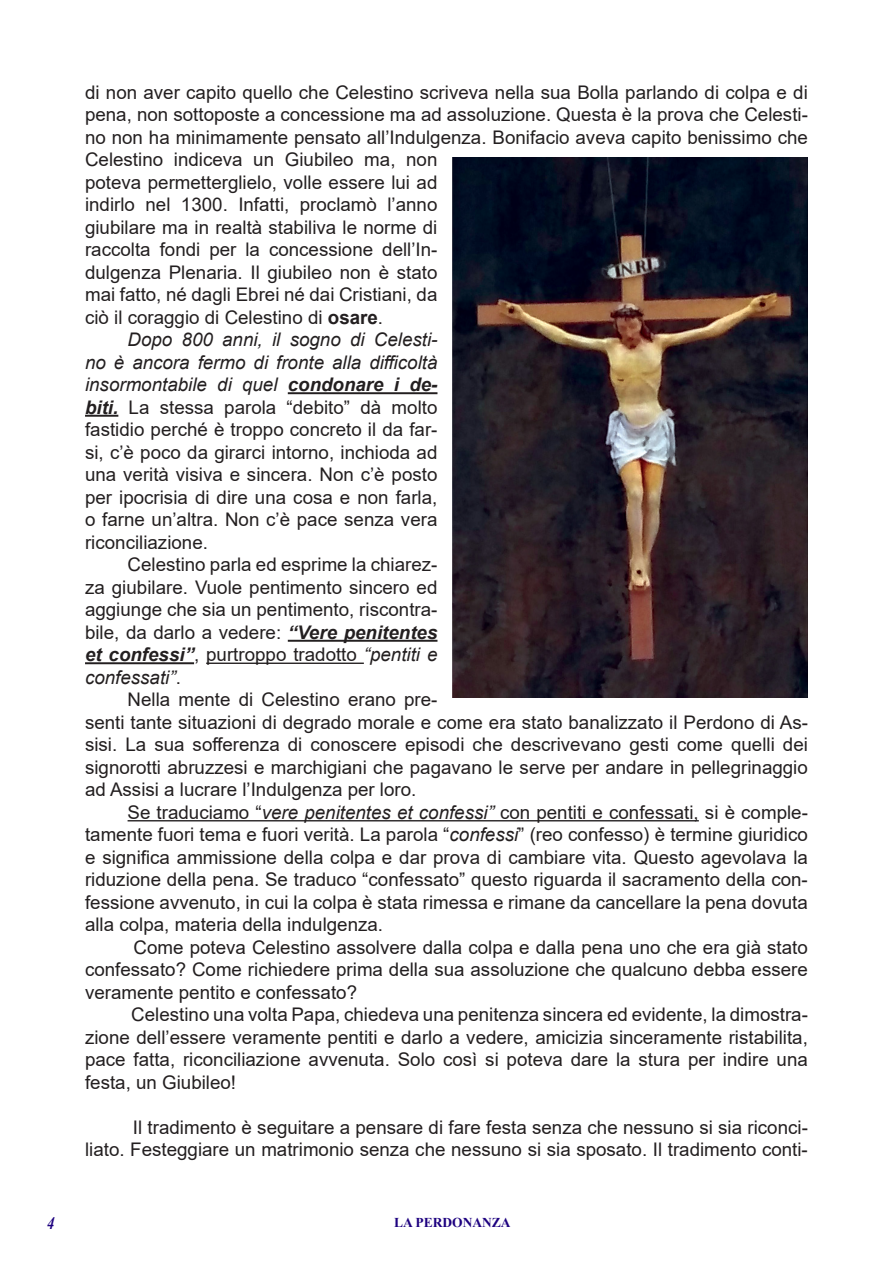
<style>
.page{position:relative;width:893px;height:1263px;background:#fff}
.page>*{position:absolute;margin:0;border:0;box-sizing:border-box;transform-origin:0 0}
.t1{font:18.75px/22.5px "Arial";color:#231f20;text-align:right}
.t2{font:italic 18.75px "Arial";color:#231f20}
.t3{font:italic 700 17.7px "Times New Roman";color:#1d007f;scale:.85 1}
.t4{font:700 13.5px "Times New Roman";color:#1d007f}
.s1{font-weight:700}
.s2{font-weight:700;font-style:italic}
.s3{font-style:italic}
.s4{font-style:normal}
</style>
<div class="page">
<hr style="left:288px;top:392px;width:149px;height:2px;background:#231f20">
<hr style="left:85px;top:415px;width:33px;height:2px;background:#231f20">
<hr style="left:288px;top:640px;width:149px;height:2px;background:#231f20">
<hr style="left:85px;top:662px;width:109px;height:2px;background:#231f20">
<hr style="left:206px;top:662px;width:158px;height:2px;background:#231f20">
<hr style="left:128px;top:820px;width:571px;height:1px;background:#231f20">
<img style="left:452px;top:157px;width:356px;height:541px">
<p class="t1" style="left:85px;top:81px;width:724px">di non aver capito quello che Celestino scriveva nella sua Bolla parlando di colpa e di</p>
<p class="t1" style="left:85px;top:103px;width:724px">pena, non sottoposte a concessione ma ad assoluzione. Questa è la prova che Celesti-</p>
<p class="t1" style="left:85px;top:126px;width:724px">no non ha minimamente pensato all’Indulgenza. Bonifacio aveva capito benissimo che</p>
<p class="t1" style="left:85px;top:148px;width:354px">Celestino indiceva un Giubileo ma, non</p>
<p class="t1" style="left:85px;top:171px;width:354px">poteva permetterglielo, volle essere lui ad</p>
<p class="t1" style="left:85px;top:193px;width:354px">indirlo nel 1300. Infatti, proclamò l’anno</p>
<p class="t1" style="left:85px;top:216px;width:354px">giubilare ma in realtà stabiliva le norme di</p>
<p class="t1" style="left:85px;top:238px;width:354px">raccolta fondi per la concessione dell’In-</p>
<p class="t1" style="left:85px;top:261px;width:354px">dulgenza Plenaria. Il giubileo non è stato</p>
<p class="t1" style="left:85px;top:283px;width:354px">mai fatto, né dagli Ebrei né dai Cristiani, da</p>
<p class="t1" style="left:85px;top:306px;width:300px">ciò il coraggio di Celestino di <span class="s1">osare</span>.</p>
<p class="t2" style="left:128px;top:327px;width:311px">Dopo 800 anni, il sogno di Celesti-</p>
<p class="t2" style="left:85px;top:350px;width:354px">no è ancora fermo di fronte alla difficoltà</p>
<p class="t2" style="left:85px;top:372px;width:354px">insormontabile di quel <span class="s1">condonare i de-</span></p>
<p class="t1" style="left:85px;top:396px;width:354px"><span class="s2">biti.</span> La stessa parola “debito” dà molto</p>
<p class="t1" style="left:85px;top:418px;width:354px">fastidio perché è troppo concreto il da far-</p>
<p class="t1" style="left:85px;top:441px;width:354px">si, c’è poco da girarci intorno, inchioda ad</p>
<p class="t1" style="left:85px;top:463px;width:354px">una verità visiva e sincera. Non c’è posto</p>
<p class="t1" style="left:85px;top:486px;width:354px">per ipocrisia di dire una cosa e non farla,</p>
<p class="t1" style="left:85px;top:508px;width:354px">o farne un’altra. Non c’è pace senza vera</p>
<p class="t1" style="left:85px;top:531px;width:124px">riconciliazione.</p>
<p class="t1" style="left:128px;top:553px;width:311px">Celestino parla ed esprime la chiarez-</p>
<p class="t1" style="left:85px;top:576px;width:354px">za giubilare. Vuole pentimento sincero ed</p>
<p class="t1" style="left:85px;top:598px;width:354px">aggiunge che sia un pentimento, riscontra-</p>
<p class="t1" style="left:85px;top:621px;width:354px">bile, da darlo a vedere: <span class="s2">“Vere penitentes</span></p>
<p class="t1" style="left:85px;top:643px;width:354px"><span class="s2">et confessi”</span>, purtroppo tradotto <span class="s3">“pentiti e</span></p>
<p class="t2" style="left:85px;top:665px;width:97px">confessati”<span class="s4">.</span></p>
<p class="t1" style="left:128px;top:688px;width:311px">Nella mente di Celestino erano pre-</p>
<p class="t1" style="left:85px;top:711px;width:724px">senti tante situazioni di degrado morale e come era stato banalizzato il Perdono di As-</p>
<p class="t1" style="left:85px;top:733px;width:724px">sisi. La sua sofferenza di conoscere episodi che descrivevano gesti come quelli dei</p>
<p class="t1" style="left:85px;top:756px;width:724px">signorotti abruzzesi e marchigiani che pagavano le serve per andare in pellegrinaggio</p>
<p class="t1" style="left:85px;top:778px;width:333px">ad Assisi a lucrare l’Indulgenza per loro.</p>
<p class="t1" style="left:128px;top:801px;width:682px">Se traduciamo “<span class="s3">vere penitentes et confessi”</span> con pentiti e confessati, si è comple-</p>
<p class="t1" style="left:85px;top:823px;width:724px">tamente fuori tema e fuori verità. La parola “<span class="s3">confessi</span>” (reo confesso) è termine giuridico</p>
<p class="t1" style="left:85px;top:846px;width:724px">e significa ammissione della colpa e dar prova di cambiare vita. Questo agevolava la</p>
<p class="t1" style="left:85px;top:868px;width:724px">riduzione della pena. Se traduco “confessato” questo riguarda il sacramento della con-</p>
<p class="t1" style="left:85px;top:891px;width:724px">fessione avvenuto, in cui la colpa è stata rimessa e rimane da cancellare la pena dovuta</p>
<p class="t1" style="left:85px;top:913px;width:300px">alla colpa, materia della indulgenza.</p>
<p class="t1" style="left:134px;top:936px;width:676px">Come poteva Celestino assolvere dalla colpa e dalla pena uno che era già stato</p>
<p class="t1" style="left:85px;top:958px;width:724px">confessato? Come richiedere prima della sua assoluzione che qualcuno debba essere</p>
<p class="t1" style="left:85px;top:981px;width:274px">veramente pentito e confessato?</p>
<p class="t1" style="left:131px;top:1003px;width:678px">Celestino una volta Papa, chiedeva una penitenza sincera ed evidente, la dimostra-</p>
<p class="t1" style="left:85px;top:1026px;width:724px">zione dell’essere veramente pentiti e darlo a vedere, amicizia sinceramente ristabilita,</p>
<p class="t1" style="left:85px;top:1048px;width:724px">pace fatta, riconciliazione avvenuta. Solo così si poteva dare la stura per indire una</p>
<p class="t1" style="left:85px;top:1071px;width:153px">festa, un Giubileo!</p>
<p class="t1" style="left:85px;top:1116px;width:724px">Il tradimento è seguitare a pensare di fare festa senza che nessuno si sia riconci-<br>liato. Festeggiare un matrimonio senza che nessuno si sia sposato. Il tradimento conti-</p>
<p class="t3" style="left:47px;top:1210px;width:10px">4</p>
<p class="t4" style="left:394px;top:1212px;width:118px">LA PERDONANZA</p>
</div>
